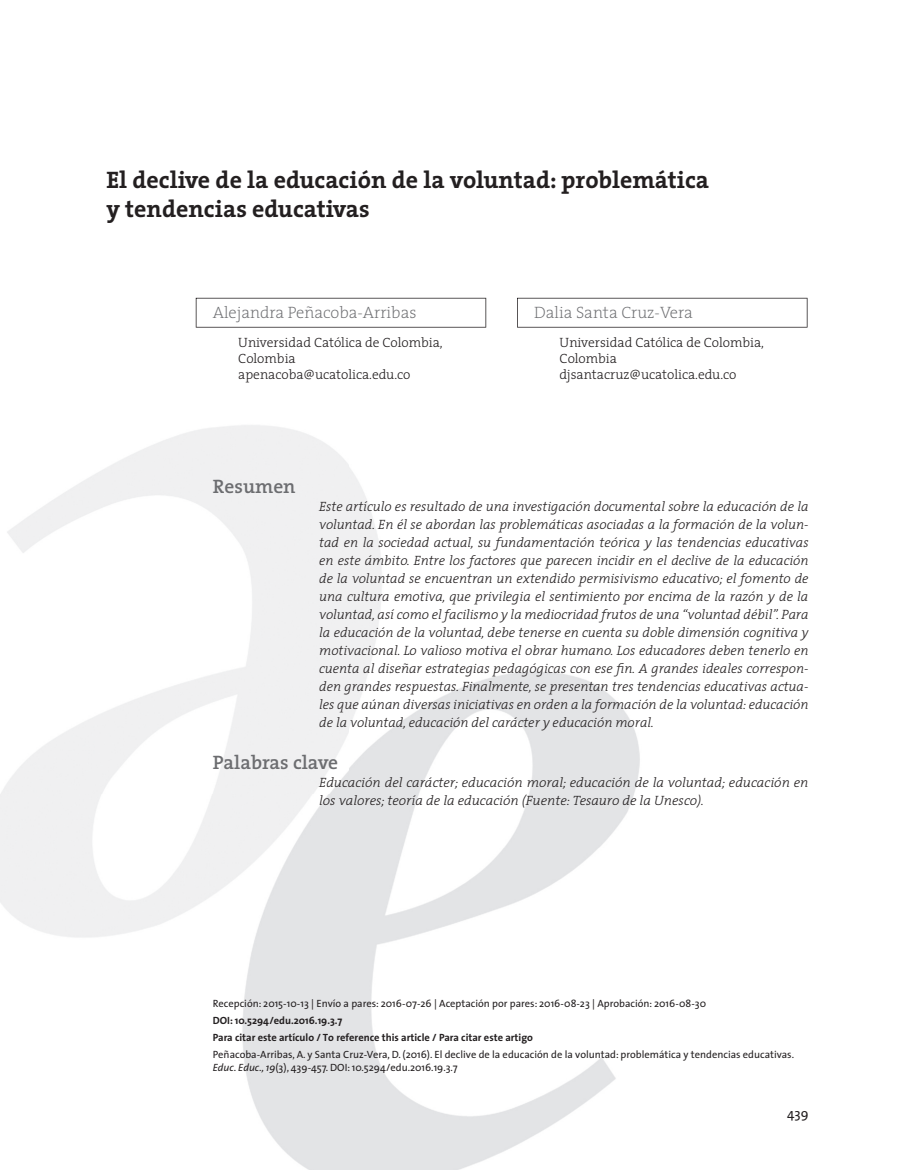
<style>
.page{position:relative;width:915px;height:1170px;background:#fff}
.page>*{position:absolute;margin:0;border:0;box-sizing:border-box;transform-origin:0 0}
.t1{font:700 24px/28.8px "The Serif";color:#231f20}
.t2{font:600 19.5px "The Serif";color:#6c6d70}
.t3{font:200 16.5px "The Serif";color:#6c6d70}
.t4{font:italic 300 13.5px/18px "The Serif";color:#231f20;text-align:justify}
.t5{font:300 13.5px/16.2px "The Serif";color:#231f20}
.t6{font:13.5px "The Sans";color:#231f20}
.t7{font:10.5px/12.6px "The Sans";color:#231f20}
.t8{font:700 10.5px/16.8px "The Sans";color:#231f20}
.s1{font-style:italic}
</style>
<div class="page">
<svg style="left:196px;top:298px;width:290px;height:29px"></svg>
<svg style="left:517px;top:298px;width:290px;height:29px"></svg>
<h1 class="t1" style="left:106px;top:165px;width:604px">El declive de la educación de la voluntad: problemática y tendencias educativas</h1>
<p class="t3" style="left:213px;top:298px;width:205px">Alejandra Peñacoba-Arribas</p>
<p class="t5" style="left:238px;top:333px;width:206px">Universidad Católica de Colombia,<br>Colombia apenacoba@ucatolica.edu.co</p>
<h2 class="t2" style="left:213px;top:470px;width:84px">Resumen</h2>
<p class="t3" style="left:534px;top:298px;width:160px">Dalia Santa Cruz-Vera</p>
<p class="t5" style="left:559px;top:333px;width:206px">Universidad Católica de Colombia,<br>Colombia djsantacruz@ucatolica.edu.co</p>
<p class="t4" style="left:319px;top:497px;width:491px">Este artículo es resultado de una investigación documental sobre la educación de la voluntad. En él se abordan las problemáticas asociadas a la formación de la volun&shy;tad en la sociedad actual, su fundamentación teórica y las tendencias educativas en este ámbito. Entre los factores que parecen incidir en el declive de la educación de la voluntad se encuentran un extendido permisivismo educativo; el fomento de una cultura emotiva, que privilegia el sentimiento por encima de la razón y de la voluntad, así como el facilismo y la mediocridad frutos de una “voluntad débil”. Para la educación de la voluntad, debe tenerse en cuenta su doble dimensión cognitiva y motivacional. Lo valioso motiva el obrar humano. Los educadores deben tenerlo en cuenta al diseñar estrategias pedagógicas con ese fin. A grandes ideales correspon&shy;den grandes respuestas. Finalmente, se presentan tres tendencias educativas actua&shy;les que aúnan diversas iniciativas en orden a la formación de la voluntad: educación de la voluntad, educación del carácter y educación moral.</p>
<h2 class="t2" style="left:213px;top:746px;width:127px">Palabras clave</h2>
<p class="t4" style="left:319px;top:772px;width:491px">Educación del carácter; educación moral; educación de la voluntad; educación en los valores; teoría de la educación (Fuente: Tesauro de la Unesco).</p>
<p class="t7" style="left:213px;top:997px;width:495px">Recepción: 2015-10-13 | Envío a pares: 2016-07-26 | Aceptación por pares: 2016-08-23 | Aprobación: 2016-08-30</p>
<p class="t8" style="left:213px;top:1012px;width:321px">DOI: 10.5294/edu.2016.19.3.7<br>Para citar este artículo / To reference this article / Para citar este artigo</p>
<p class="t7" style="left:213px;top:1047px;width:582px">Peñacoba-Arribas, A. y Santa Cruz-Vera, D. (2016). El declive de la educación de la voluntad: problemática y tendencias educativas.<br><span class="s1">Educ. Educ., 19</span>(3), 439-457. DOI: 10.5294/edu.2016.19.3.7</p>
<p class="t6" style="left:786px;top:1102px;width:23px">439</p>
</div>
